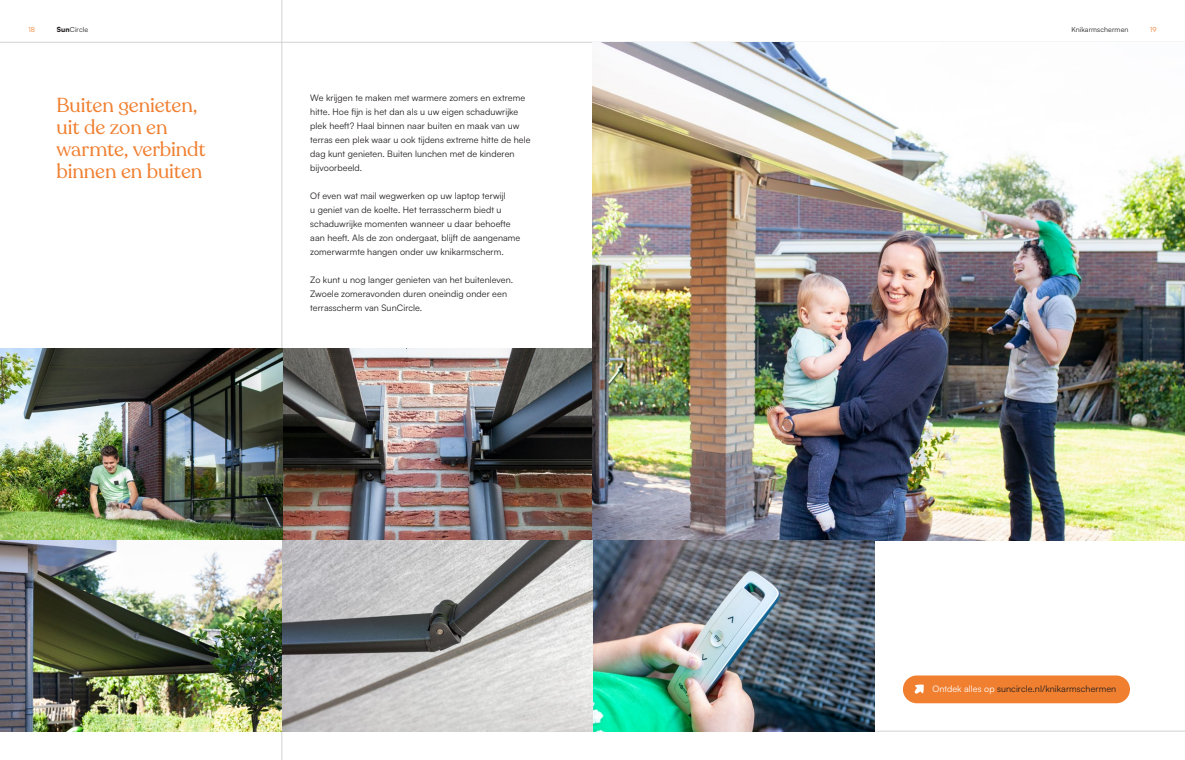
<style>
.page{position:relative;width:1185px;height:760px;background:#fff}
.page>*{position:absolute;margin:0;border:0;box-sizing:border-box;transform-origin:0 0}
.t1{font:20px/22px "Recoleta";letter-spacing:-.005em;color:#f07f30}
.t2{font:9px/14px "Satoshi";letter-spacing:.01em;color:#231f20}
.t3{font:7px "Satoshi";letter-spacing:.015em;color:#231f20}
.t4{font:7px "Satoshi";color:#f07f30}
.s1{font-weight:900}
.s2{color:#fff}
</style>
<div class="page">
<hr style="left:0;top:42px;width:1185px;height:1px;background:#d1d2d4">
<hr style="left:282px;top:0;width:1px;height:760px;background:#d1d2d4">
<div style="left:903px;top:675px;width:227px;height:28px;background:#f07f30;border-radius:14px"></div>
<svg style="left:914px;top:684px;width:10px;height:10px"></svg>
<hr style="left:0;top:731px;width:1185px;height:1px;background:#d1d2d4">
<hr style="left:0;top:540px;width:1185px;height:1px;background:#d1d2d4">
<img style="left:0;top:349px;width:592px;height:191px">
<img style="left:592px;top:42px;width:593px;height:498px">
<img style="left:0;top:540px;width:875px;height:191px">
<p class="t4" style="left:28px;top:25px;width:8px">18</p>
<p class="t3" style="left:57px;top:25px;width:33px"><span class="s1">Sun</span>Circle</p>
<p class="t3" style="left:1071px;top:25px;width:58px">Knikarmschermen</p>
<p class="t4" style="left:1150px;top:25px;width:8px">19</p>
<p class="t1" style="left:57px;top:94px;width:150px">Buiten genieten, uit de zon en warmte, verbindt binnen en buiten</p>
<p class="t2" style="left:310px;top:90px;width:222px">We krijgen te maken met warmere zomers en extreme hitte. Hoe fijn is het dan als u uw eigen schaduwrijke plek heeft? Haal binnen naar buiten en maak van uw terras een plek waar u ook tijdens extreme hitte de hele dag kunt genieten. Buiten lunchen met de kinderen bijvoorbeeld.</p>
<p class="t2" style="left:310px;top:188px;width:212px">Of even wat mail wegwerken op uw laptop terwijl<br>u geniet van de koelte. Het terrasscherm biedt u schaduwrijke momenten wanneer u daar behoefte aan heeft. Als de zon ondergaat, blijft de aangename zomerwarmte hangen onder uw knikarmscherm.</p>
<p class="t2" style="left:310px;top:272px;width:204px">Zo kunt u nog langer genieten van het buitenleven.<br>Zwoele zomeravonden duren oneindig onder een terrasscherm van SunCircle.</p>
<p class="t2" style="left:932px;top:681px;width:186px"><span class="s2">Ontdek alles op</span> suncircle.nl/knikarmschermen</p>
</div>
